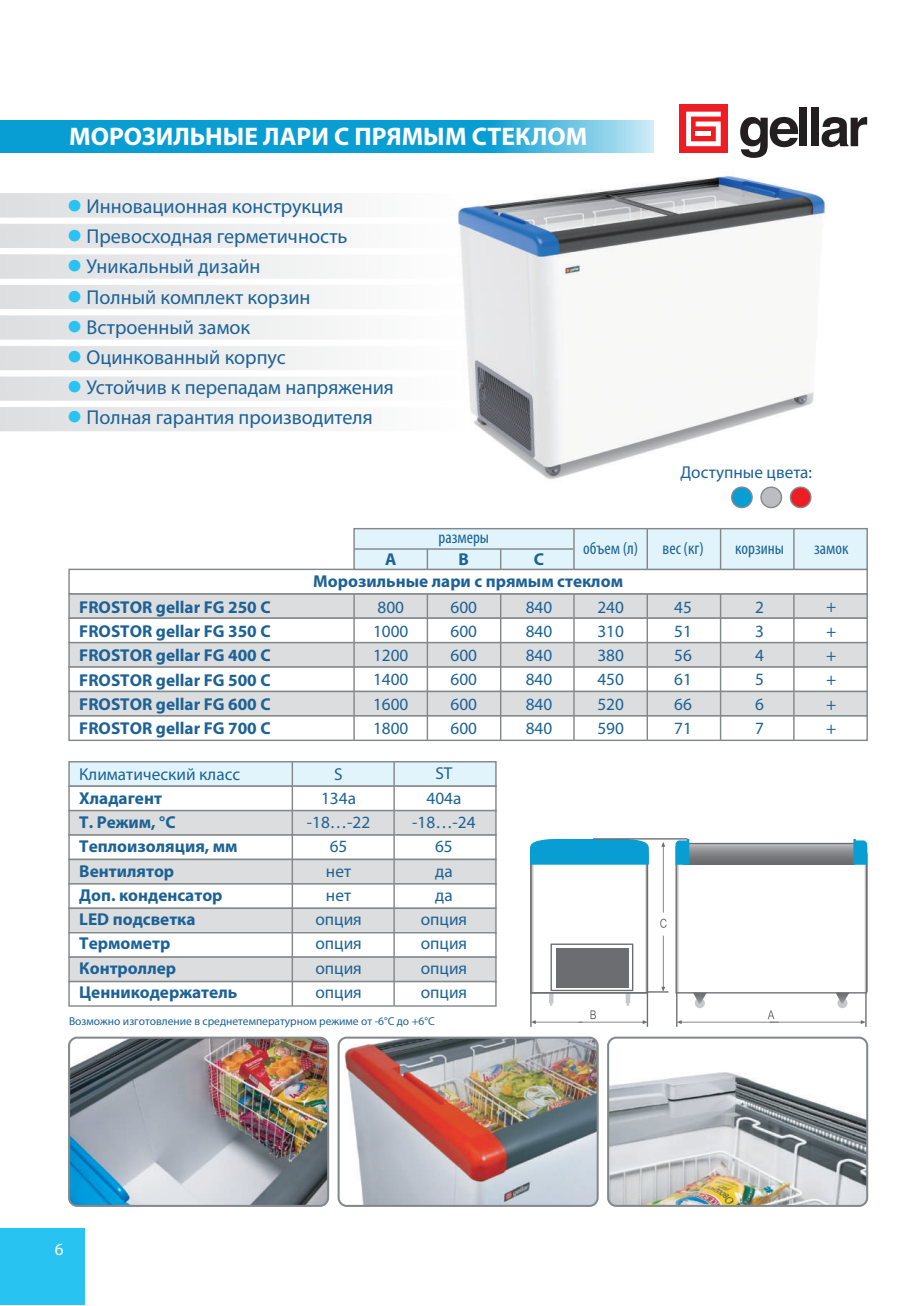
<style>
.page{position:relative;width:915px;height:1306px;background:#fff}
.page>*{position:absolute;margin:0;border:0;box-sizing:border-box;transform-origin:0 0}
.t1{font:700 25.5px "Myriad Pro";color:#fff}
.t2{font:20.1px "Myriad Pro";color:#1d6295}
.t3{font:700 17.25px/24.3px "Myriad Pro";color:#1d6295;text-align:justify}
.t4{font:17.25px/24.3px "Myriad Pro";color:#1d6295;text-align:justify}
.t5{font:condensed 17.25px "Myriad Pro";color:#1d6295}
.t6{font:17.1px "Myriad Pro";color:#fff}
.t7{font:11.55px "Myriad Pro";color:#1d6295}
.s1{color:#29c3f1}
</style>
<div class="page">
<img style="left:423px;top:148px;width:403px;height:357px">
<img style="left:0;top:194px;width:464px;height:240px">
<svg style="left:0;top:120px;width:653px;height:32px;background:#21a7d7"></svg>
<svg style="left:740px;top:117px;width:57px;height:41px"></svg>
<div style="left:799px;top:108px;width:7px;height:38px;background:#231f20"></div>
<div style="left:811px;top:108px;width:7px;height:38px;background:#231f20"></div>
<svg style="left:821px;top:117px;width:45px;height:30px"></svg>
<div style="left:678px;top:104px;width:49px;height:49px;background:#ee1d23"></div>
<svg style="left:686px;top:112px;width:34px;height:34px"></svg>
<div style="left:695px;top:131px;width:16px;height:5px;background:#fff"></div>
<div style="left:694px;top:998px;width:10px;height:10px;background:#c7c8ca;border-radius:50%"></div>
<div style="left:837px;top:998px;width:10px;height:10px;background:#c7c8ca;border-radius:50%"></div>
<svg style="left:835px;top:993px;width:14px;height:10px"></svg>
<div style="left:675px;top:846px;width:191px;height:147px;border:1px solid #6c6d70"></div>
<svg style="left:706px;top:844px;width:147px;height:20px;background:#87898c"></svg>
<hr style="left:682px;top:842px;width:172px;height:2px;background:#6c6d70">
<svg style="left:675px;top:839px;width:31px;height:164px"></svg>
<svg style="left:853px;top:839px;width:13px;height:25px"></svg>
<svg style="left:677px;top:1010px;width:187px;height:14px"></svg>
<hr style="left:676px;top:992px;width:1px;height:34px;background:#6c6d70">
<hr style="left:864px;top:992px;width:2px;height:34px;background:#6c6d70">
<svg style="left:529px;top:838px;width:139px;height:186px"></svg>
<hr style="left:593px;top:838px;width:94px;height:1px;background:#6c6d70">
<hr style="left:530px;top:992px;width:1px;height:34px;background:#6c6d70">
<hr style="left:646px;top:992px;width:2px;height:34px;background:#6c6d70">
<img style="left:71px;top:1039px;width:257px;height:166px">
<div style="left:68px;top:1036px;width:261px;height:170px;border:2px solid #83888a;border-radius:8px"></div>
<img style="left:340px;top:1039px;width:257px;height:166px">
<div style="left:337px;top:1036px;width:261px;height:170px;border:2px solid #83888a;border-radius:8px"></div>
<img style="left:610px;top:1039px;width:256px;height:166px">
<div style="left:607px;top:1036px;width:260px;height:170px;border:2px solid #83888a;border-radius:8px"></div>
<div style="left:731px;top:487px;width:20px;height:20px;background:#099ed3;border-radius:50%"></div>
<div style="left:730px;top:486px;width:22px;height:22px;border:1px solid #86898a;border-radius:50%"></div>
<div style="left:760px;top:487px;width:21px;height:20px;background:#bcbdc0;border-radius:50%"></div>
<div style="left:760px;top:486px;width:21px;height:22px;border:1px solid #86898a;border-radius:50%"></div>
<div style="left:790px;top:487px;width:20px;height:20px;background:#ee1d23;border-radius:50%"></div>
<div style="left:789px;top:486px;width:22px;height:22px;border:1px solid #86898a;border-radius:50%"></div>
<div style="left:69px;top:594px;width:797px;height:24px;background:#dcdddf"></div>
<div style="left:68px;top:593px;width:799px;height:26px;border:1px solid #83888a"></div>
<div style="left:68px;top:568px;width:799px;height:26px;border:1px solid #83888a"></div>
<div style="left:68px;top:617px;width:799px;height:26px;border:1px solid #83888a"></div>
<div style="left:354px;top:528px;width:512px;height:41px;background:#e1f4fc"></div>
<div style="left:353px;top:528px;width:514px;height:42px;border:1px solid #83888a"></div>
<div style="left:69px;top:642px;width:797px;height:25px;background:#dcdddf"></div>
<div style="left:68px;top:642px;width:799px;height:25px;border:1px solid #83888a"></div>
<div style="left:68px;top:666px;width:799px;height:26px;border:1px solid #83888a"></div>
<div style="left:69px;top:691px;width:797px;height:25px;background:#dcdddf"></div>
<div style="left:68px;top:690px;width:799px;height:26px;border:1px solid #83888a"></div>
<div style="left:68px;top:715px;width:799px;height:26px;border:1px solid #83888a"></div>
<hr style="left:353px;top:594px;width:1px;height:146px;background:#83888a">
<hr style="left:426px;top:594px;width:2px;height:146px;background:#83888a">
<hr style="left:500px;top:594px;width:1px;height:146px;background:#83888a">
<hr style="left:573px;top:594px;width:1px;height:146px;background:#83888a">
<hr style="left:646px;top:594px;width:1px;height:146px;background:#83888a">
<hr style="left:719px;top:594px;width:2px;height:146px;background:#83888a">
<hr style="left:792px;top:594px;width:2px;height:146px;background:#83888a">
<hr style="left:354px;top:548px;width:219px;height:1px;background:#83888a">
<hr style="left:426px;top:549px;width:2px;height:20px;background:#83888a">
<svg style="left:500px;top:549px;width:1px;height:20px"></svg>
<hr style="left:573px;top:528px;width:1px;height:41px;background:#83888a">
<hr style="left:646px;top:528px;width:1px;height:41px;background:#83888a">
<hr style="left:719px;top:528px;width:2px;height:41px;background:#83888a">
<hr style="left:792px;top:528px;width:2px;height:41px;background:#83888a">
<div style="left:69px;top:761px;width:427px;height:25px;background:#e1f4fc"></div>
<div style="left:68px;top:761px;width:428px;height:26px;border:1px solid #83888a"></div>
<div style="left:68px;top:785px;width:428px;height:26px;border:1px solid #83888a"></div>
<div style="left:69px;top:810px;width:427px;height:25px;background:#dcdddf"></div>
<div style="left:68px;top:810px;width:428px;height:25px;border:1px solid #83888a"></div>
<div style="left:68px;top:834px;width:428px;height:26px;border:1px solid #83888a"></div>
<div style="left:69px;top:859px;width:427px;height:24px;background:#dcdddf"></div>
<div style="left:68px;top:858px;width:428px;height:26px;border:1px solid #83888a"></div>
<div style="left:68px;top:883px;width:428px;height:26px;border:1px solid #83888a"></div>
<div style="left:69px;top:908px;width:427px;height:24px;background:#dcdddf"></div>
<div style="left:68px;top:907px;width:428px;height:26px;border:1px solid #83888a"></div>
<div style="left:68px;top:932px;width:428px;height:25px;border:1px solid #83888a"></div>
<div style="left:69px;top:957px;width:427px;height:24px;background:#dcdddf"></div>
<div style="left:68px;top:956px;width:428px;height:26px;border:1px solid #83888a"></div>
<div style="left:68px;top:980px;width:428px;height:26px;border:1px solid #83888a"></div>
<hr style="left:393px;top:761px;width:2px;height:245px;background:#83888a">
<hr style="left:291px;top:761px;width:2px;height:245px;background:#83888a">
<div style="left:0;top:1228px;width:85px;height:76px;background:#29c3f1"></div>
<h1 class="t1" style="left:69px;top:119px;width:519px">МОРОЗИЛЬНЫЕ ЛАРИ С ПРЯМЫМ СТЕКЛОМ</h1>
<p class="t2" style="left:67px;top:194px;width:277px"><span class="s1">●</span> Инновационная конструкция</p>
<p class="t2" style="left:67px;top:224px;width:281px"><span class="s1">●</span> Превосходная герметичность</p>
<p class="t2" style="left:67px;top:254px;width:195px"><span class="s1">●</span> Уникальный дизайн</p>
<p class="t2" style="left:67px;top:284px;width:244px"><span class="s1">●</span> Полный комплект корзин</p>
<p class="t2" style="left:67px;top:314px;width:184px"><span class="s1">●</span> Встроенный замок</p>
<p class="t2" style="left:67px;top:345px;width:220px"><span class="s1">●</span> Оцинкованный корпус</p>
<p class="t2" style="left:67px;top:375px;width:328px"><span class="s1">●</span> Устойчив к перепадам напряжения</p>
<p class="t2" style="left:67px;top:405px;width:307px"><span class="s1">●</span> Полная гарантия производителя</p>
<p class="t5" style="left:438px;top:526px;width:52px">размеры</p>
<p class="t3" style="left:385px;top:547px;width:13px">А</p>
<p class="t3" style="left:458px;top:547px;width:12px">B</p>
<p class="t3" style="left:533px;top:547px;width:12px">C</p>
<p class="t4" style="left:680px;top:459px;width:133px">Доступные цвета:</p>
<p class="t5" style="left:583px;top:537px;width:56px">объем (л)</p>
<p class="t5" style="left:662px;top:537px;width:43px">вес (кг)</p>
<p class="t5" style="left:735px;top:537px;width:50px">корзины</p>
<p class="t5" style="left:813px;top:537px;width:36px">замок</p>
<p class="t3" style="left:79px;top:594px;width:193px">FROSTOR gellar FG 250 C FROSTOR gellar FG 350 C FROSTOR gellar FG 400 C FROSTOR gellar FG 500 C FROSTOR gellar FG 600 C FROSTOR gellar FG 700 C</p>
<p class="t3" style="left:313px;top:568px;width:311px">Морозильные лари с прямым стеклом</p>
<p class="t4" style="left:373px;top:594px;width:37px;text-align:left">800<br>1000<br>1200<br>1400<br>1600<br>1800</p>
<p class="t4" style="left:450px;top:594px;width:28px">600<br>600<br>600<br>600<br>600<br>600</p>
<p class="t4" style="left:525px;top:594px;width:28px">840<br>840<br>840<br>840<br>840<br>840</p>
<p class="t4" style="left:597px;top:594px;width:28px">240<br>310<br>380<br>450<br>520<br>590</p>
<p class="t4" style="left:674px;top:594px;width:19px">45<br>51<br>56<br>61<br>66<br>71</p>
<p class="t4" style="left:755px;top:594px;width:10px">2<br>3<br>4<br>5<br>6<br>7</p>
<p class="t4" style="left:825px;top:594px;width:12px">+ + + + + +</p>
<p class="t4" style="left:307px;top:761px;width:65px;text-align:center">S<br>134a -18…-22<br>65<br>нет<br>нет опция опция опция опция</p>
<p class="t4" style="left:412px;top:761px;width:65px;text-align:center">ST<br>404а -18…-24<br>65<br>да<br>да опция опция опция опция</p>
<p class="t7" style="left:69px;top:1013px;width:367px">Возможно изготовление в среднетемпературном режиме от -6°С до +6°С</p>
<p class="t4" style="left:79px;top:761px;width:162px">Климатический класс</p>
<p class="t3" style="left:79px;top:785px;width:160px;text-align:left">Хладагент<br>Т. Режим, °С<br>Теплоизоляция, мм<br>Вентилятор<br>Доп. конденсатор<br>LED подсветка<br>Термометр<br>Контроллер<br>Ценникодержатель</p>
<p class="t6" style="left:55px;top:1238px;width:10px">6</p>
</div>
